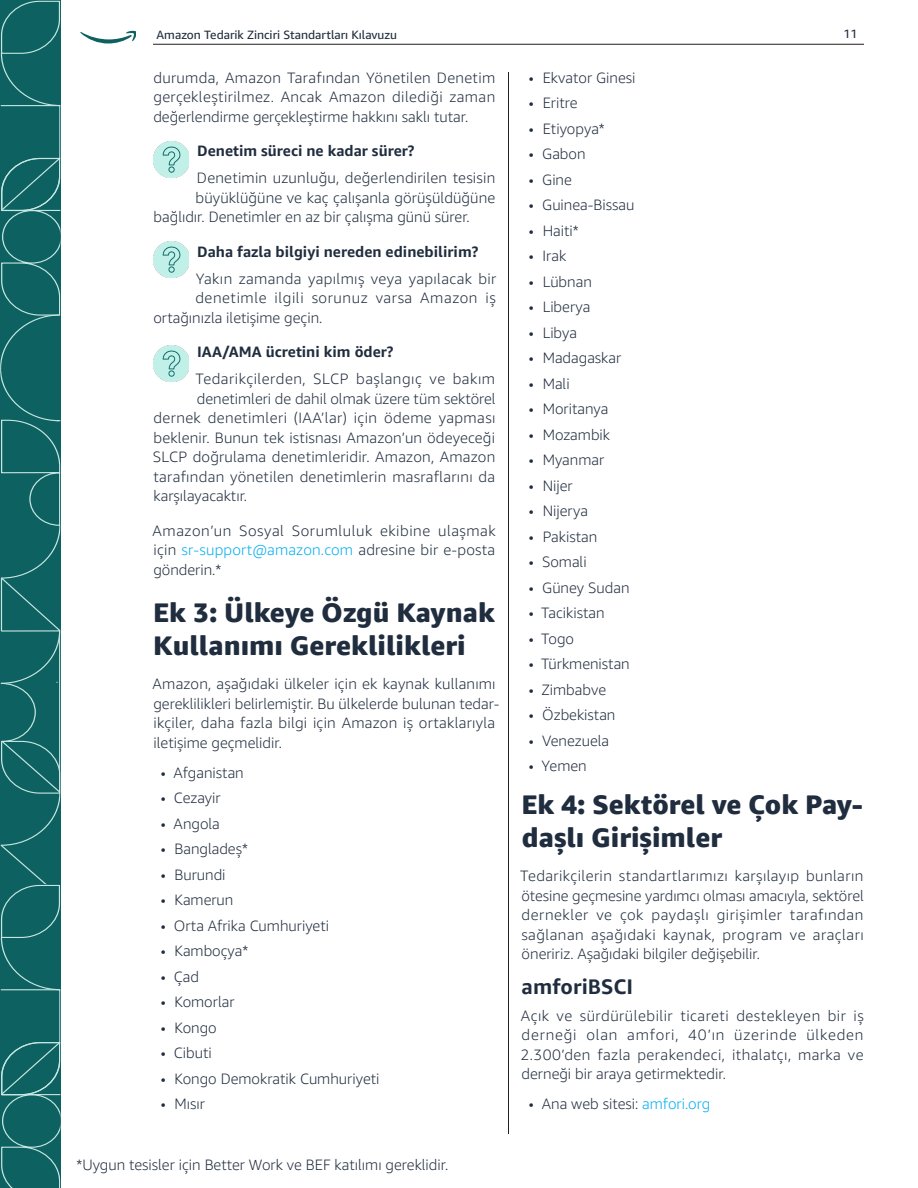
<style>
.page{position:relative;width:918px;height:1188px;background:#fff}
.page>*{position:absolute;margin:0;border:0;box-sizing:border-box;transform-origin:0 0}
.Main-Page-Title_-sm-toc{font:800 27px/32.4px "Amazon Ember Display";color:#202d3e}
.Body_Text-smaller_SCS-bold_-_ORG{font:700 21px "Amazon Ember";letter-spacing:.005em;color:#202d3e}
.Body_Text-smaller_SCS{font:300 15px/19.5px "Amazon Ember";color:#202d3e;text-align:justify}
.Body_Text-smaller_SCS-bold_no_toc{font:700 15px "Amazon Ember";color:#202d3e}
.Body_Text-smaller_SCS-2{font:300 15px "Amazon Ember";letter-spacing:.025em;color:#202d3e}
.Body_Text-smaller_SCS-3{font:300 15px "Amazon Ember";letter-spacing:.02em;color:#202d3e}
.Body_Text-smaller_SCS-4{font:300 15px "Amazon Ember";letter-spacing:.035em;color:#202d3e}
.Body_Text-smaller_SCS-5{font:300 15px "Amazon Ember";letter-spacing:.04em;color:#202d3e}
.t1{font:12px "Amazon Ember";color:#202d3e}
.s1{color:#00aeef}
</style>
<div class="page">
<div style="left:0;top:794px;width:60px;height:50px;background:#0d6161"></div>
<svg style="left:0;top:0;width:60px;height:794px;background:#176868"></svg>
<svg style="left:0;top:844px;width:60px;height:344px;background:#156766"></svg>
<svg style="left:80px;top:31px;width:56px;height:12px"></svg>
<hr style="left:153px;top:44px;width:711px;height:1px;background:#231f20">
<hr style="left:508px;top:72px;width:1px;height:1062px;background:#231f20">
<img style="left:153px;top:142px;width:36px;height:36px">
<img style="left:153px;top:242px;width:36px;height:36px">
<img style="left:153px;top:345px;width:36px;height:36px">
<p class="t1" style="left:157px;top:28px;width:242px">Amazon Tedarik Zinciri Standartları Kılavuzu</p>
<p class="t1" style="left:843px;top:26px;width:16px">11</p>
<p class="Body_Text-smaller_SCS" style="left:153px;top:68px;width:343px">durumda, Amazon Tarafından Yönetilen Denetim gerçekleştirilmez. Ancak Amazon dilediği zaman değerlendirme gerçekleştirme hakkını saklı tutar.</p>
<p class="Body_Text-smaller_SCS-bold_no_toc" style="left:197px;top:142px;width:219px">Denetim süreci ne kadar sürer?</p>
<p class="Body_Text-smaller_SCS" style="left:197px;top:168px;width:300px">Denetimin uzunluğu, değerlendirilen tesisin</p>
<p class="Body_Text-smaller_SCS" style="left:196px;top:188px;width:301px">büyüklüğüne ve kaç çalışanla görüşüldüğüne</p>
<p class="Body_Text-smaller_SCS" style="left:154px;top:207px;width:318px">bağlıdır. Denetimler en az bir çalışma günü sürer.</p>
<p class="Body_Text-smaller_SCS-bold_no_toc" style="left:197px;top:242px;width:283px">Daha fazla bilgiyi nereden edinebilirim?</p>
<p class="Body_Text-smaller_SCS-2" style="left:196px;top:269px;width:302px">Yakın zamanda yapılmış veya yapılacak bir</p>
<p class="Body_Text-smaller_SCS-5" style="left:195px;top:289px;width:302px">denetimle ilgili sorunuz varsa Amazon iş</p>
<p class="Body_Text-smaller_SCS" style="left:153px;top:308px;width:171px">ortağınızla iletişime geçin.</p>
<p class="Body_Text-smaller_SCS-bold_no_toc" style="left:197px;top:343px;width:198px">IAA/AMA ücretini kim öder?</p>
<p class="Body_Text-smaller_SCS-4" style="left:195px;top:370px;width:301px">Tedarikçilerden, SLCP başlangıç ve bakım</p>
<p class="Body_Text-smaller_SCS" style="left:197px;top:389px;width:300px">denetimleri de dahil olmak üzere tüm sektörel</p>
<p class="Body_Text-smaller_SCS-2" style="left:153px;top:409px;width:344px">dernek denetimleri (IAA’lar) için ödeme yapması</p>
<p class="Body_Text-smaller_SCS" style="left:154px;top:428px;width:343px">beklenir. Bunun tek istisnası Amazon’un ödeyeceği</p>
<p class="Body_Text-smaller_SCS" style="left:153px;top:447px;width:344px">SLCP doğrulama denetimleridir. Amazon, Amazon</p>
<p class="Body_Text-smaller_SCS-3" style="left:153px;top:467px;width:343px">tarafından yönetilen denetimlerin masraflarını da</p>
<p class="Body_Text-smaller_SCS" style="left:154px;top:486px;width:95px">karşılayacaktır.</p>
<p class="Body_Text-smaller_SCS" style="left:153px;top:521px;width:345px">Amazon’un Sosyal Sorumluluk ekibine ulaşmak için <span class="s1">sr-support@amazon.com</span> adresine bir e-posta gönderin.*</p>
<p class="Main-Page-Title_-sm-toc" style="left:153px;top:597px;width:343px">Ek 3: Ülkeye Özgü Kaynak<br>Kullanımı Gereklilikleri</p>
<p class="Body_Text-smaller_SCS" style="left:153px;top:674px;width:348px;text-align:left">Amazon, aşağıdaki ülkeler için ek kaynak kullanımı gereklilikleri belirlemiştir. Bu ülkelerde bulunan tedar&shy;ikçiler, daha fazla bilgi için Amazon iş ortaklarıyla iletişime geçmelidir.</p>
<p class="Body_Text-smaller_SCS" style="left:161px;top:763px;width:85px">• Afganistan</p>
<p class="Body_Text-smaller_SCS" style="left:161px;top:788px;width:62px">• Cezayir</p>
<p class="Body_Text-smaller_SCS" style="left:161px;top:814px;width:61px">• Angola</p>
<p class="Body_Text-smaller_SCS" style="left:161px;top:839px;width:89px">• Bangladeş*</p>
<p class="Body_Text-smaller_SCS" style="left:161px;top:865px;width:66px">• Burundi</p>
<p class="Body_Text-smaller_SCS" style="left:161px;top:890px;width:74px">• Kamerun</p>
<p class="Body_Text-smaller_SCS" style="left:161px;top:916px;width:170px">• Orta Afrika Cumhuriyeti</p>
<p class="Body_Text-smaller_SCS" style="left:161px;top:941px;width:89px">• Kamboçya*</p>
<p class="Body_Text-smaller_SCS" style="left:161px;top:967px;width:40px">• Çad</p>
<p class="Body_Text-smaller_SCS" style="left:161px;top:992px;width:75px">• Komorlar</p>
<p class="Body_Text-smaller_SCS" style="left:161px;top:1018px;width:58px">• Kongo</p>
<p class="Body_Text-smaller_SCS" style="left:161px;top:1043px;width:53px">• Cibuti</p>
<p class="Body_Text-smaller_SCS" style="left:161px;top:1069px;width:220px">• Kongo Demokratik Cumhuriyeti</p>
<p class="Body_Text-smaller_SCS" style="left:161px;top:1094px;width:46px">• Mısır</p>
<p class="Body_Text-smaller_SCS" style="left:529px;top:68px;width:108px">• Ekvator Ginesi</p>
<p class="Body_Text-smaller_SCS" style="left:529px;top:93px;width:50px">• Eritre</p>
<p class="Body_Text-smaller_SCS" style="left:529px;top:119px;width:77px">• Etiyopya*</p>
<p class="Body_Text-smaller_SCS" style="left:529px;top:144px;width:58px">• Gabon</p>
<p class="Body_Text-smaller_SCS" style="left:529px;top:170px;width:45px">• Gine</p>
<p class="Body_Text-smaller_SCS" style="left:529px;top:195px;width:107px">• Guinea-Bissau</p>
<p class="Body_Text-smaller_SCS" style="left:529px;top:221px;width:51px">• Haiti*</p>
<p class="Body_Text-smaller_SCS" style="left:529px;top:246px;width:39px">• Irak</p>
<p class="Body_Text-smaller_SCS" style="left:529px;top:272px;width:64px">• Lübnan</p>
<p class="Body_Text-smaller_SCS" style="left:529px;top:297px;width:63px">• Liberya</p>
<p class="Body_Text-smaller_SCS" style="left:529px;top:323px;width:50px">• Libya</p>
<p class="Body_Text-smaller_SCS" style="left:529px;top:348px;width:94px">• Madagaskar</p>
<p class="Body_Text-smaller_SCS" style="left:529px;top:374px;width:42px">• Mali</p>
<p class="Body_Text-smaller_SCS" style="left:529px;top:399px;width:81px">• Moritanya</p>
<p class="Body_Text-smaller_SCS" style="left:529px;top:425px;width:83px">• Mozambik</p>
<p class="Body_Text-smaller_SCS" style="left:529px;top:450px;width:77px">• Myanmar</p>
<p class="Body_Text-smaller_SCS" style="left:529px;top:476px;width:45px">• Nijer</p>
<p class="Body_Text-smaller_SCS" style="left:529px;top:501px;width:61px">• Nijerya</p>
<p class="Body_Text-smaller_SCS" style="left:529px;top:527px;width:70px">• Pakistan</p>
<p class="Body_Text-smaller_SCS" style="left:529px;top:552px;width:59px">• Somali</p>
<p class="Body_Text-smaller_SCS" style="left:529px;top:578px;width:102px">• Güney Sudan</p>
<p class="Body_Text-smaller_SCS" style="left:529px;top:603px;width:77px">• Tacikistan</p>
<p class="Body_Text-smaller_SCS" style="left:529px;top:629px;width:47px">• Togo</p>
<p class="Body_Text-smaller_SCS" style="left:529px;top:654px;width:102px">• Türkmenistan</p>
<p class="Body_Text-smaller_SCS" style="left:529px;top:680px;width:79px">• Zimbabve</p>
<p class="Body_Text-smaller_SCS" style="left:529px;top:705px;width:88px">• Özbekistan</p>
<p class="Body_Text-smaller_SCS" style="left:529px;top:731px;width:82px">• Venezuela</p>
<p class="Body_Text-smaller_SCS" style="left:529px;top:756px;width:59px">• Yemen</p>
<p class="Main-Page-Title_-sm-toc" style="left:521px;top:789px;width:343px">Ek 4: Sektörel ve Çok Pay&shy;daşlı Girişimler</p>
<p class="Body_Text-smaller_SCS" style="left:520px;top:866px;width:345px">Tedarikçilerin standartlarımızı karşılayıp bunların ötesine geçmesine yardımcı olması amacıyla, sektörel dernekler ve çok paydaşlı girişimler tarafından sağlanan aşağıdaki kaynak, program ve araçları öneririz. Aşağıdaki bilgiler değişebilir.</p>
<p class="Body_Text-smaller_SCS-bold_-_ORG" style="left:522px;top:973px;width:113px">amforiBSCI</p>
<p class="Body_Text-smaller_SCS" style="left:521px;top:1006px;width:345px">Açık ve sürdürülebilir ticareti destekleyen bir iş derneği olan amfori, 40’ın üzerinde ülkeden 2.300’den fazla perakendeci, ithalatçı, marka ve derneği bir araya getirmektedir.</p>
<p class="Body_Text-smaller_SCS" style="left:529px;top:1094px;width:183px">• Ana web sitesi: <span class="s1">amfori.org</span></p>
<p class="Body_Text-smaller_SCS" style="left:76px;top:1155px;width:373px">*Uygun tesisler için Better Work ve BEF katılımı gereklidir.</p>
</div>
